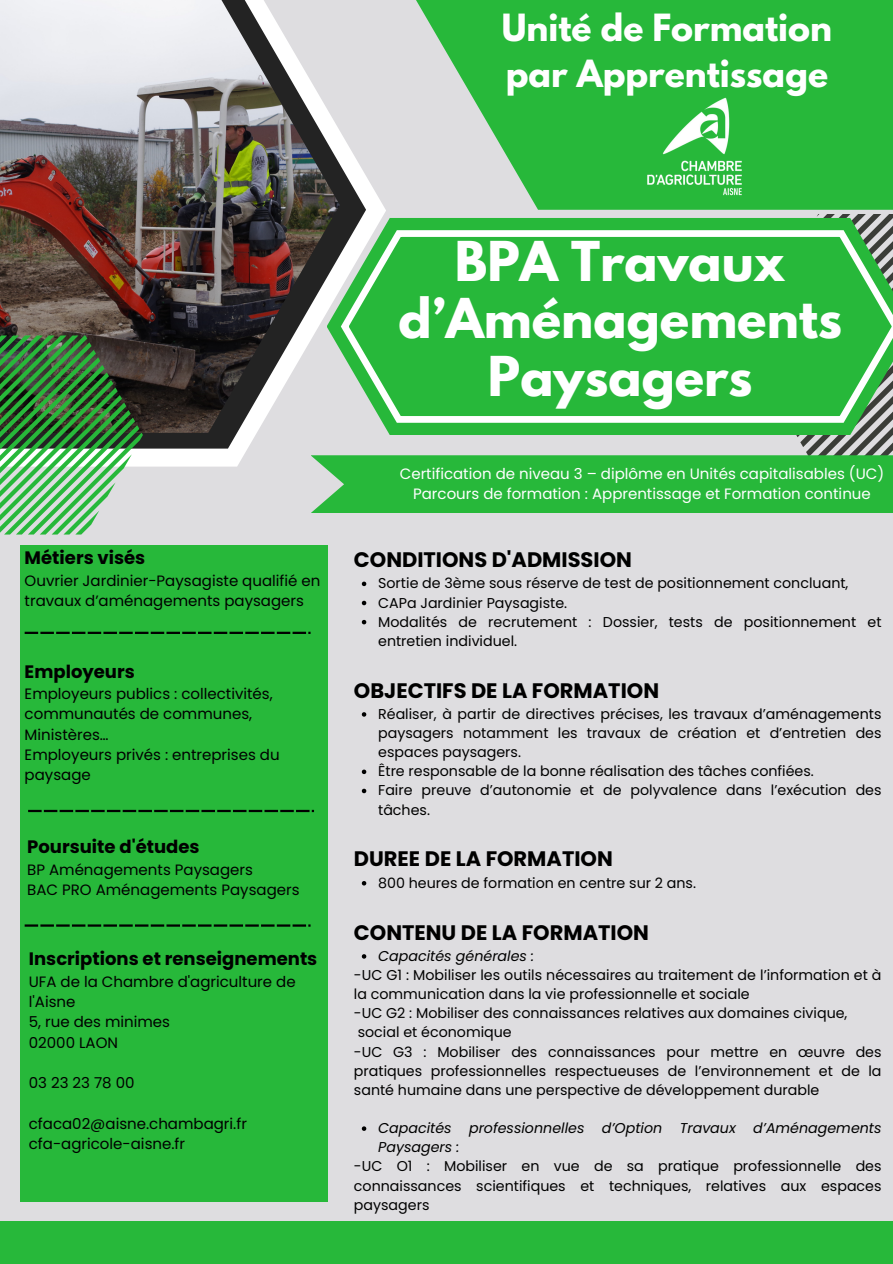
<style>
.page{position:relative;width:893px;height:1264px;background:#fff}
.page>*{position:absolute;margin:0;border:0;box-sizing:border-box;transform-origin:0 0}
.t1{font:700 48.6px/57.3px "League Spartan";color:#fff;text-align:center}
.t2{font:700 33.15px "League Spartan";color:#fff}
.t3{font:700 21px "Poppins";color:#000}
.t4{font:700 18px "Poppins";color:#000}
.t5{font:15px/20.2px "Poppins";color:#000}
.t6{font:15px "Poppins";color:#fff}
.t7{font:14.25px/19.2px "Poppins";color:#000}
.t8{font:italic 14.25px/19.2px "Poppins";color:#000}
</style>
<div class="page">
<div style="left:0;top:0;width:892px;height:1263px;background:#dedde0"></div>
<svg style="left:416px;top:0;width:476px;height:210px;fill:#27b83a"></svg>
<svg style="left:143px;top:176px;width:243px;height:290px"></svg>
<svg style="left:143px;top:132px;width:223px;height:316px"></svg>
<img style="left:0;top:0;width:340px;height:433px">
<svg style="left:0;top:335px;width:143px;height:199px"></svg>
<svg style="left:796px;top:214px;width:96px;height:241px"></svg>
<svg style="left:326px;top:218px;width:566px;height:217px;fill:#27b83a"></svg>
<svg style="left:341px;top:230px;width:551px;height:192px;background:#3fbd4f"></svg>
<div style="left:20px;top:545px;width:308px;height:656px;background:#27b83a"></div>
<div style="left:0;top:1221px;width:892px;height:42px;background:#27b83a"></div>
<img style="left:636px;top:87px;width:116px;height:118px">
<svg style="left:25px;top:631px;width:13px;height:3px"></svg>
<hr style="left:40px;top:631px;width:14px;height:3px;background:#000">
<hr style="left:56px;top:631px;width:14px;height:3px;background:#000">
<svg style="left:72px;top:631px;width:29px;height:3px"></svg>
<hr style="left:103px;top:631px;width:14px;height:3px;background:#000">
<hr style="left:119px;top:631px;width:14px;height:3px;background:#000">
<svg style="left:135px;top:631px;width:29px;height:3px"></svg>
<hr style="left:166px;top:631px;width:14px;height:3px;background:#000">
<hr style="left:182px;top:631px;width:14px;height:3px;background:#000">
<svg style="left:198px;top:631px;width:29px;height:3px"></svg>
<hr style="left:229px;top:631px;width:14px;height:3px;background:#000">
<hr style="left:245px;top:631px;width:14px;height:3px;background:#000">
<svg style="left:261px;top:631px;width:29px;height:3px"></svg>
<hr style="left:292px;top:631px;width:14px;height:3px;background:#000">
<svg style="left:25px;top:924px;width:285px;height:2px"></svg>
<hr style="left:28px;top:809px;width:14px;height:3px;background:#000">
<svg style="left:44px;top:809px;width:29px;height:3px"></svg>
<hr style="left:75px;top:809px;width:14px;height:3px;background:#000">
<hr style="left:91px;top:809px;width:14px;height:3px;background:#000">
<svg style="left:107px;top:809px;width:29px;height:3px"></svg>
<hr style="left:138px;top:809px;width:14px;height:3px;background:#000">
<hr style="left:154px;top:809px;width:14px;height:3px;background:#000">
<svg style="left:170px;top:809px;width:29px;height:3px"></svg>
<hr style="left:201px;top:809px;width:14px;height:3px;background:#000">
<hr style="left:217px;top:809px;width:14px;height:3px;background:#000">
<svg style="left:233px;top:809px;width:29px;height:3px"></svg>
<hr style="left:264px;top:809px;width:14px;height:3px;background:#000">
<hr style="left:280px;top:809px;width:14px;height:3px;background:#000">
<svg style="left:296px;top:809px;width:18px;height:3px"></svg>
<svg style="left:362px;top:581px;width:4px;height:5px"></svg>
<svg style="left:362px;top:600px;width:4px;height:5px"></svg>
<svg style="left:362px;top:620px;width:4px;height:4px"></svg>
<svg style="left:362px;top:712px;width:4px;height:4px"></svg>
<svg style="left:362px;top:769px;width:4px;height:5px"></svg>
<svg style="left:362px;top:788px;width:4px;height:5px"></svg>
<svg style="left:362px;top:881px;width:4px;height:4px"></svg>
<svg style="left:362px;top:954px;width:4px;height:4px"></svg>
<svg style="left:362px;top:1126px;width:4px;height:4px"></svg>
<div style="left:310px;top:455px;width:582px;height:58px;background:#27b83a"></div>
<p class="t2" style="left:501px;top:11px;width:332px">Unité de Formation</p>
<p class="t2" style="left:506px;top:58px;width:323px">par Apprentissage</p>
<p class="t4" style="left:25px;top:545px;width:122px">Métiers visés</p>
<p class="t5" style="left:25px;top:570px;width:297px">Ouvrier Jardinier-Paysagiste qualifié en travaux d’aménagements paysagers</p>
<p class="t4" style="left:25px;top:659px;width:112px">Employeurs</p>
<p class="t5" style="left:25px;top:684px;width:249px">Employeurs publics : collectivités, communautés de communes,<br>Ministères…</p>
<p class="t5" style="left:25px;top:744px;width:256px">Employeurs privés : entreprises du paysage</p>
<p class="t4" style="left:27px;top:834px;width:174px">Poursuite d'études</p>
<p class="t5" style="left:27px;top:859px;width:227px">BP Aménagements Paysagers</p>
<p class="t5" style="left:27px;top:879px;width:274px">BAC PRO Aménagements Paysagers</p>
<p class="t4" style="left:29px;top:946px;width:290px">Inscriptions et renseignements</p>
<p class="t5" style="left:29px;top:971px;width:268px">UFA de la Chambre d'agriculture de l'Aisne</p>
<p class="t5" style="left:29px;top:1011px;width:143px">5, rue des minimes</p>
<p class="t5" style="left:29px;top:1032px;width:91px">02000 LAON</p>
<p class="t5" style="left:29px;top:1072px;width:107px">03 23 23 78 00</p>
<p class="t5" style="left:29px;top:1113px;width:219px">cfaca02@aisne.chambagri.fr</p>
<p class="t5" style="left:29px;top:1133px;width:158px">cfa-agricole-aisne.fr</p>
<p class="t1" style="left:398px;top:239px;width:445px">BPA Travaux d’Aménagements<br>Paysagers</p>
<p class="t6" style="left:400px;top:463px;width:486px">Certification de niveau 3 – diplôme en Unités capitalisables (UC)</p>
<p class="t6" style="left:413px;top:483px;width:459px">Parcours de formation : Apprentissage et Formation continue</p>
<p class="t3" style="left:354px;top:545px;width:279px">CONDITIONS D'ADMISSION</p>
<p class="t7" style="left:378px;top:573px;width:471px">Sortie de 3ème sous réserve de test de positionnement concluant,</p>
<p class="t7" style="left:378px;top:593px;width:190px">CAPa Jardinier Paysagiste.</p>
<p class="t7" style="left:378px;top:612px;width:505px">Modalités de recrutement : Dossier, tests de positionnement et entretien individuel.</p>
<p class="t3" style="left:354px;top:675px;width:306px">OBJECTIFS DE LA FORMATION</p>
<p class="t7" style="left:378px;top:704px;width:505px;text-align:justify">Réaliser, à partir de directives précises, les travaux d’aménagements paysagers notamment les travaux de création et d’entretien des espaces paysagers.</p>
<p class="t7" style="left:378px;top:761px;width:437px">Être responsable de la bonne réalisation des tâches confiées.</p>
<p class="t7" style="left:378px;top:780px;width:505px">Faire preuve d’autonomie et de polyvalence dans l’exécution des tâches.</p>
<p class="t3" style="left:354px;top:844px;width:260px">DUREE DE LA FORMATION</p>
<p class="t7" style="left:378px;top:873px;width:319px">800 heures de formation en centre sur 2 ans.</p>
<p class="t3" style="left:354px;top:917px;width:296px">CONTENU DE LA FORMATION</p>
<p class="t8" style="left:378px;top:946px;width:158px">Capacités générales :</p>
<p class="t7" style="left:354px;top:965px;width:529px">-UC G1 : Mobiliser les outils nécessaires au traitement de l’information et à la communication dans la vie professionnelle et sociale</p>
<p class="t7" style="left:354px;top:1003px;width:495px">-UC G2 : Mobiliser des connaissances relatives aux domaines civique,</p>
<p class="t7" style="left:358px;top:1022px;width:155px">social et économique</p>
<p class="t7" style="left:354px;top:1041px;width:529px;text-align:justify">-UC G3 : Mobiliser des connaissances pour mettre en œuvre des pratiques professionnelles respectueuses de l’environnement et de la santé humaine dans une perspective de développement durable</p>
<p class="t8" style="left:378px;top:1118px;width:505px">Capacités professionnelles d’Option Travaux d’Aménagements<br>Paysagers :</p>
<p class="t7" style="left:354px;top:1156px;width:529px;text-align:justify">-UC O1 : Mobiliser en vue de sa pratique professionnelle des connaissances scientifiques et techniques, relatives aux espaces paysagers</p>
</div>
